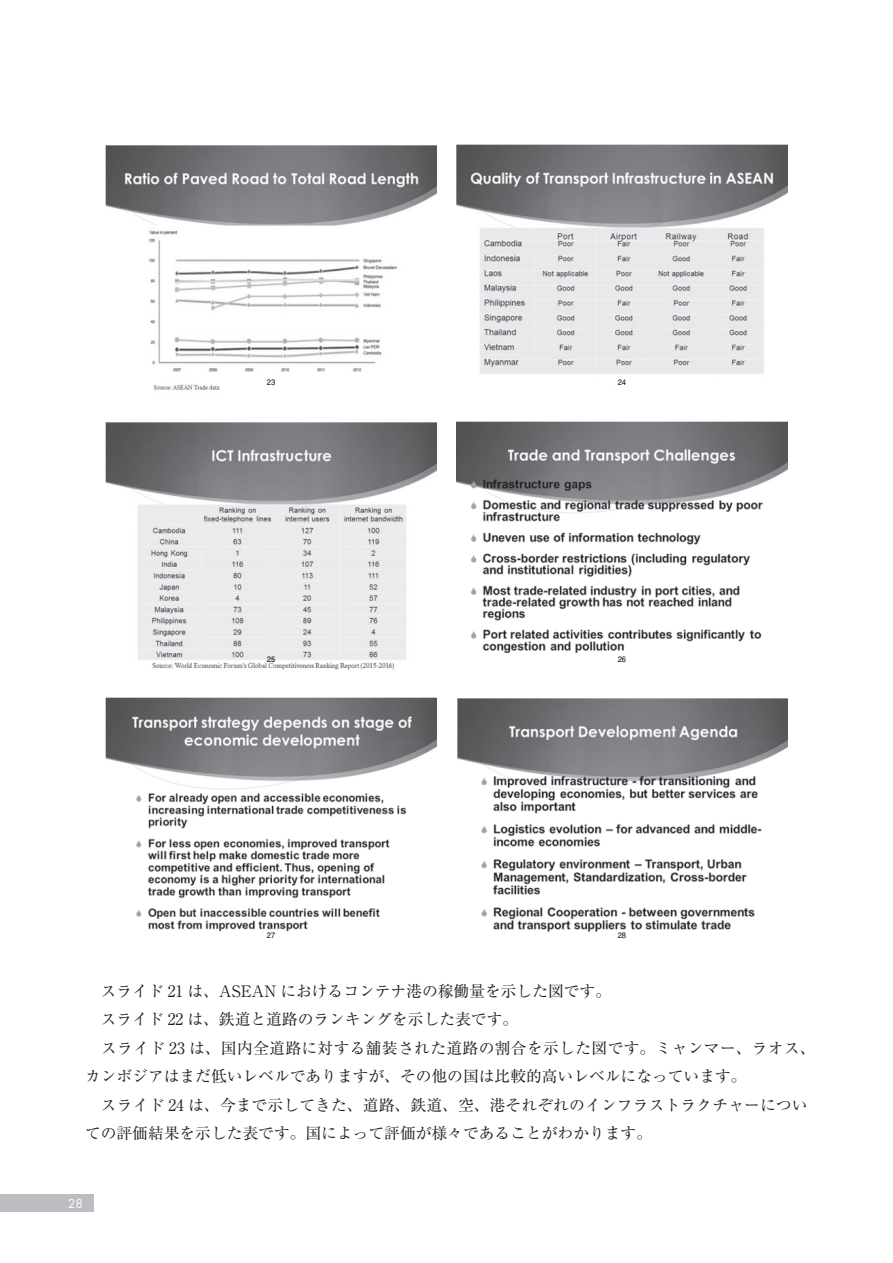
<style>
.page{position:relative;width:893px;height:1263px;background:#fff}
.page>*{position:absolute;margin:0;border:0;box-sizing:border-box;transform-origin:0 0}
.t1{font:15.75px/28.5px "Ryumin Pr 6 N";color:#231f20}
.t2{font:12px "Futura";color:#fff}
.t3{font:700 7.5px "Futo Go B101 Pr 6 N";color:#231f20}
</style>
<div class="page">
<div style="left:0;top:1195px;width:94px;height:17px;background:#bcbdc0"></div>
<img style="left:105px;top:145px;width:332px;height:245px">
<div style="left:267px;top:378px;width:8px;height:9px;background:#fff"></div>
<img style="left:105px;top:422px;width:332px;height:248px">
<img style="left:105px;top:697px;width:332px;height:235px">
<div style="left:267px;top:931px;width:8px;height:8px;background:#fff"></div>
<img style="left:456px;top:145px;width:332px;height:229px">
<img style="left:456px;top:421px;width:332px;height:233px">
<img style="left:457px;top:698px;width:331px;height:239px">
<div style="left:618px;top:931px;width:8px;height:8px;background:#fff"></div>
<p class="t3" style="left:267px;top:376px;width:10px">23</p>
<p class="t3" style="left:618px;top:376px;width:10px">24</p>
<p class="t3" style="left:267px;top:653px;width:10px">25</p>
<p class="t3" style="left:618px;top:653px;width:10px">26</p>
<p class="t3" style="left:267px;top:929px;width:10px">27</p>
<p class="t3" style="left:618px;top:929px;width:10px">28</p>
<p class="t1" style="left:85px;top:975px;width:732px">　スライド 21 は、ASEAN におけるコンテナ港の稼働量を示した図です。<br>　スライド 22 は、鉄道と道路のランキングを示した表です。<br>　スライド 23 は、国内全道路に対する舗装された道路の割合を示した図です。ミャンマー、ラオス、カンボジアはまだ低いレベルでありますが、その他の国は比較的高いレベルになっています。<br>　スライド 24 は、今まで示してきた、道路、鉄道、空、港それぞれのインフラストラクチャーについての評価結果を示した表です。国によって評価が様々であることがわかります。</p>
<p class="t2" style="left:68px;top:1195px;width:16px">28</p>
</div>
